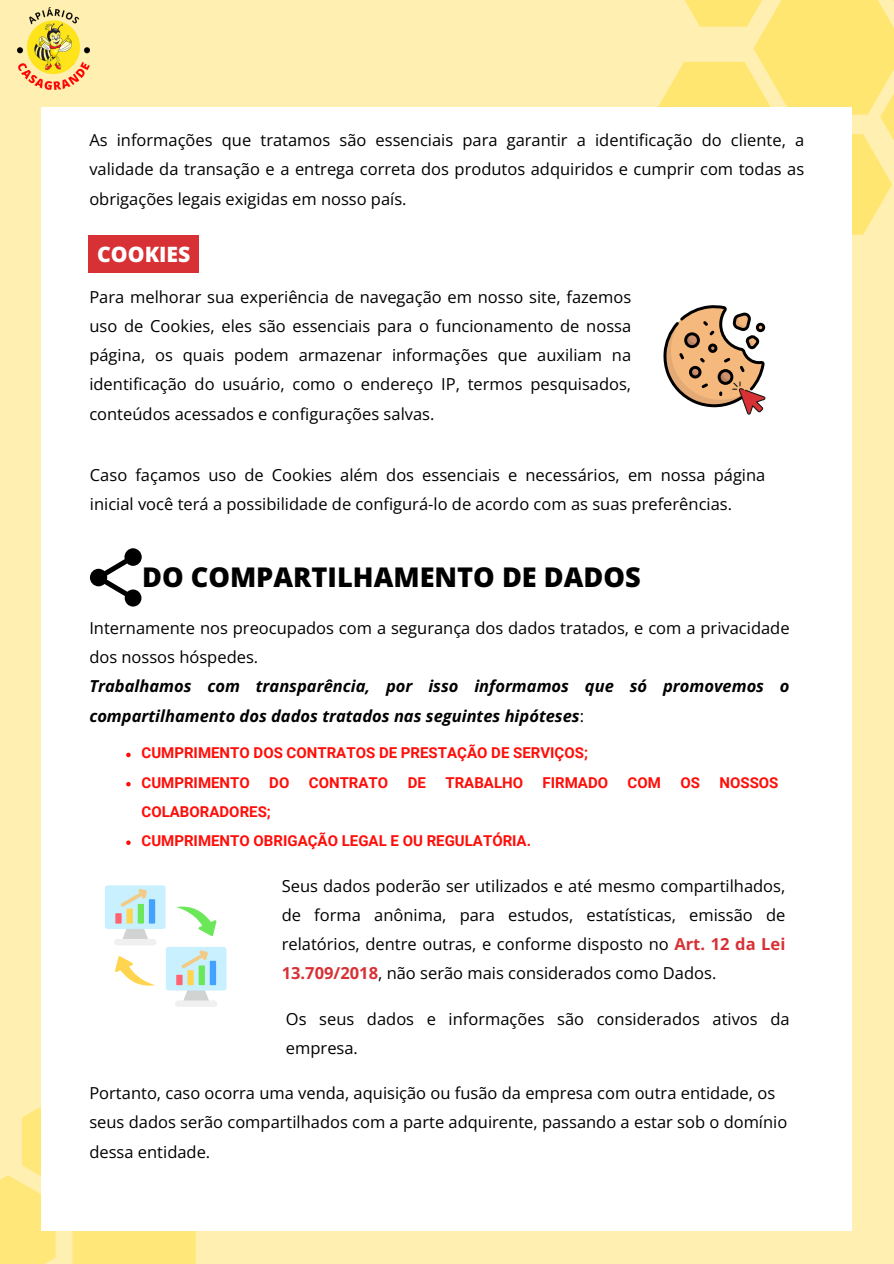
<style>
.page{position:relative;width:894px;height:1264px;background:#fff}
.page>*{position:absolute;margin:0;border:0;box-sizing:border-box;transform-origin:0 0}
.t1{font:800 27.15px "Open Sans";color:#000}
.t2{font:800 21.15px "Open Sans";color:#fff}
.t3{font:16.5px/29.2px "Open Sans";color:#000}
.t4{font:italic 700 16.5px/29.2px "Open Sans";color:#000}
.t5{font:700 15px "Roboto";color:#fe0e09}
.s1{font-weight:400;font-style:normal}
.s2{font-weight:700;color:#d83135}
</style>
<div class="page">
<div style="left:0;top:0;width:893px;height:1263px;background:#fff0b1"></div>
<img style="left:17px;top:8px;width:72px;height:81px">
<svg style="left:658px;top:0;width:235px;height:254px"></svg>
<svg style="left:0;top:1093px;width:196px;height:170px"></svg>
<div style="left:42px;top:107px;width:809px;height:1123px;background:#fff"></div>
<svg style="left:663px;top:305px;width:102px;height:109px"></svg>
<svg style="left:90px;top:548px;width:52px;height:58px"></svg>
<div style="left:175px;top:1000px;width:42px;height:6px;background:#f0f0f0;border-radius:3px"></div>
<svg style="left:105px;top:885px;width:121px;height:117px"></svg>
<div style="left:89px;top:235px;width:110px;height:38px;background:#d83135"></div>
<svg style="left:126px;top:752px;width:5px;height:5px"></svg>
<svg style="left:126px;top:782px;width:5px;height:4px"></svg>
<svg style="left:126px;top:840px;width:5px;height:5px"></svg>
<p class="t3" style="left:89px;top:125px;width:716px;text-align:justify">As informações que tratamos são essenciais para garantir a identificação do cliente, a validade da transação e a entrega correta dos produtos adquiridos e cumprir com todas as obrigações legais exigidas em nosso país.</p>
<p class="t2" style="left:97px;top:239px;width:95px">COOKIES</p>
<h2 class="t3" style="left:89px;top:281px;width:543px;text-align:justify">Para melhorar sua experiência de navegação em nosso site, fazemos uso de Cookies, eles são essenciais para o funcionamento de nossa página, os quais podem armazenar informações que auxiliam na identificação do usuário, como o endereço IP, termos pesquisados, conteúdos acessados e configurações salvas.</h2>
<p class="t3" style="left:90px;top:459px;width:676px">Caso façamos uso de Cookies além dos essenciais e necessários, em nossa página inicial você terá a possibilidade de configurá-lo de acordo com as suas preferências.</p>
<p class="t1" style="left:142px;top:557px;width:500px">DO COMPARTILHAMENTO DE DADOS</p>
<p class="t3" style="left:89px;top:613px;width:701px">Internamente nos preocupados com a segurança dos dados tratados, e com a privacidade dos nossos hóspedes.</p>
<p class="t4" style="left:89px;top:671px;width:701px">Trabalhamos com transparência, por isso informamos que só promovemos o compartilhamento dos dados tratados nas seguintes hipóteses<span class="s1">:</span></p>
<h1 class="t5" style="left:141px;top:744px;width:448px">CUMPRIMENTO DOS CONTRATOS DE PRESTAÇÃO DE SERVIÇOS;</h1>
<p class="t5" style="left:141px;top:773px;width:110px">CUMPRIMENTO</p>
<p class="t5" style="left:269px;top:773px;width:22px">DO</p>
<p class="t5" style="left:309px;top:773px;width:81px">CONTRATO</p>
<p class="t5" style="left:407px;top:773px;width:20px">DE</p>
<p class="t5" style="left:445px;top:773px;width:79px">TRABALHO</p>
<p class="t5" style="left:542px;top:773px;width:67px">FIRMADO</p>
<p class="t5" style="left:627px;top:773px;width:35px">COM</p>
<p class="t5" style="left:680px;top:773px;width:21px">OS</p>
<p class="t5" style="left:719px;top:773px;width:60px">NOSSOS</p>
<p class="t5" style="left:141px;top:803px;width:131px">COLABORADORES;</p>
<p class="t5" style="left:141px;top:832px;width:391px">CUMPRIMENTO OBRIGAÇÃO LEGAL E OU REGULATÓRIA.</p>
<p class="t3" style="left:281px;top:870px;width:505px;text-align:justify">Seus dados poderão ser utilizados e até mesmo compartilhados, de forma anônima, para estudos, estatísticas, emissão de relatórios, dentre outras, e conforme disposto no <span class="s2">Art. 12 da Lei 13.709/2018</span>, não serão mais considerados como Dados.</p>
<p class="t3" style="left:286px;top:1003px;width:505px">Os seus dados e informações são considerados ativos da empresa.</p>
<p class="t3" style="left:89px;top:1078px;width:699px">Portanto, caso ocorra uma venda, aquisição ou fusão da empresa com outra entidade, os seus dados serão compartilhados com a parte adquirente, passando a estar sob o domínio dessa entidade.</p>
</div>
